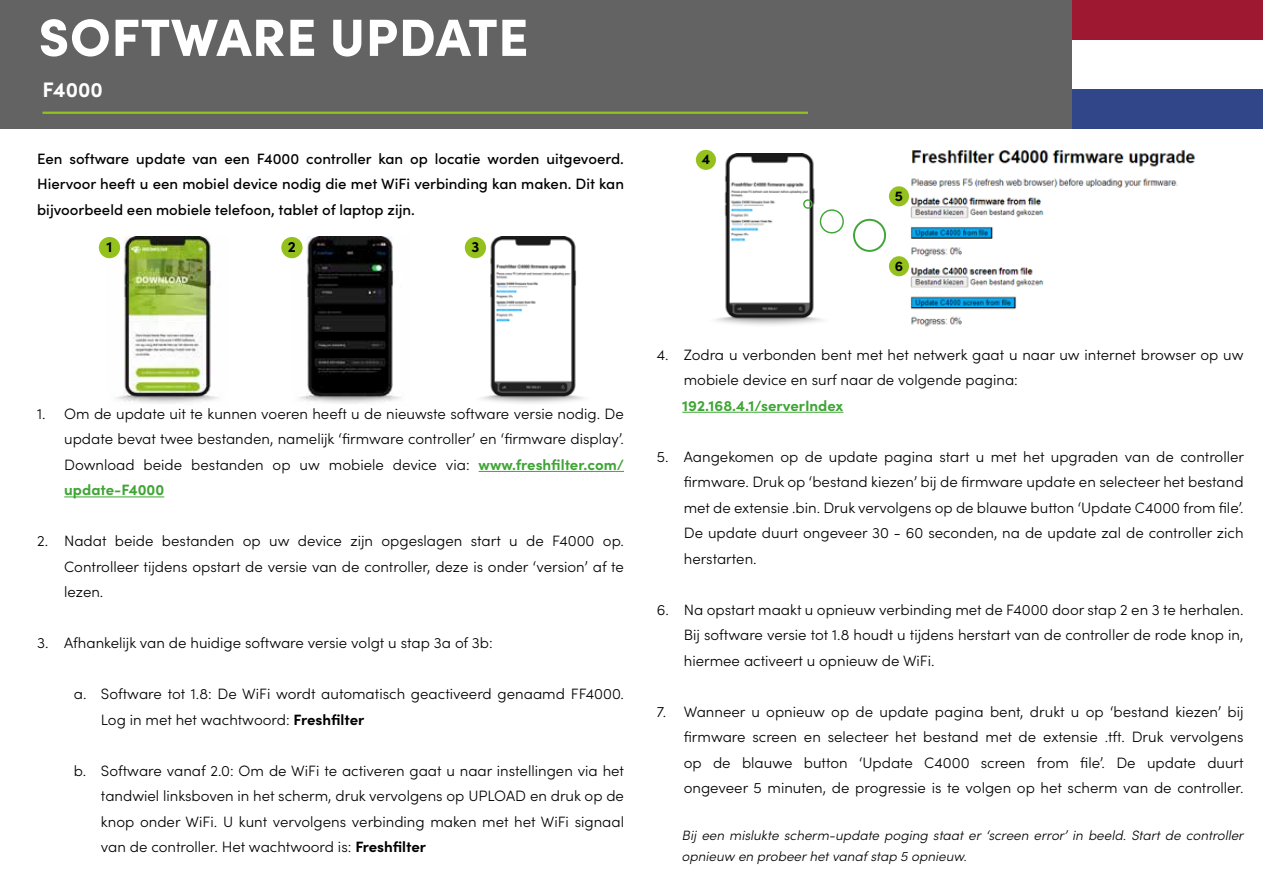
<style>
.page{position:relative;width:1263px;height:893px;background:#fff}
.page>*{position:absolute;margin:0;border:0;box-sizing:border-box;transform-origin:0 0}
.t1{font:900 52.5px "Sofia Pro";letter-spacing:.01em;color:#fff}
.t2{font:700 21px "Sofia Pro";color:#fff}
.t3{font:300 15px/25.5px "Sofia Pro";color:#000;text-align:justify}
.t4{font:500 15px/25.5px "Sofia Pro";color:#000;text-align:justify}
.t5{font:700 15px "Sofia Pro";color:#3fa535}
.t6{font:700 15px "Sofia Pro";color:#000}
.t7{font:700 14.1px "Sofia Pro";color:#000}
.t8{font:italic 300 13.5px/21px "Sofia Pro";color:#000}
.s1{font-weight:700;color:#3fa535}
.s2{font-weight:700}
</style>
<div class="page">
<div style="left:0;top:0;width:1263px;height:128px;background:#646363"></div>
<hr style="left:43px;top:112px;width:765px;height:2px;background:#95c11f">
<hr style="left:682px;top:412px;width:161px;height:1px;background:#3fa535">
<hr style="left:479px;top:471px;width:145px;height:1px;background:#3fa535">
<hr style="left:64px;top:497px;width:100px;height:1px;background:#3fa535">
<img style="left:108px;top:237px;width:111px;height:167px">
<img style="left:474px;top:237px;width:110px;height:166px">
<div style="left:99px;top:237px;width:21px;height:21px;background:#95c11f;border-radius:50%"></div>
<div style="left:465px;top:237px;width:21px;height:21px;background:#95c11f;border-radius:50%"></div>
<img style="left:290px;top:237px;width:111px;height:167px">
<div style="left:281px;top:237px;width:22px;height:21px;background:#95c11f;border-radius:50%"></div>
<img style="left:709px;top:153px;width:123px;height:172px">
<div style="left:803px;top:199px;width:10px;height:10px;border:1px solid #3fa535;border-radius:50%"></div>
<div style="left:820px;top:209px;width:24px;height:24px;border:1px solid #3fa535;border-radius:50%"></div>
<img style="left:910px;top:150px;width:286px;height:177px">
<div style="left:853px;top:219px;width:33px;height:33px;border:2px solid #3fa535;border-radius:50%"></div>
<div style="left:889px;top:186px;width:20px;height:20px;background:#95c11f;border-radius:50%"></div>
<div style="left:889px;top:256px;width:20px;height:20px;background:#95c11f;border-radius:50%"></div>
<div style="left:1073px;top:0;width:190px;height:128px;background:#314589"></div>
<div style="left:1073px;top:0;width:190px;height:88px;background:#fff"></div>
<div style="left:1073px;top:0;width:190px;height:40px;background:#9f1831"></div>
<div style="left:696px;top:150px;width:20px;height:20px;background:#95c11f;border-radius:50%"></div>
<h1 class="t1" style="left:39px;top:-4px;width:492px">SOFTWARE UPDATE</h1>
<h2 class="t2" style="left:43px;top:73px;width:62px">F4000</h2>
<p class="t4" style="left:37px;top:145px;width:588px">Een software update van een F4000 controller kan op locatie worden uitgevoerd.<br>Hiervoor heeft u een mobiel device nodig die met WiFi verbinding kan maken. Dit kan bijvoorbeeld een mobiele telefoon, tablet of laptop zijn.</p>
<p class="t6" style="left:107px;top:236px;width:7px">1</p>
<p class="t6" style="left:288px;top:236px;width:10px">2</p>
<p class="t6" style="left:471px;top:236px;width:9px">3</p>
<p class="t3" style="left:64px;top:400px;width:561px;text-indent:-27px">1. Om de update uit te kunnen voeren heeft u de nieuwste software versie nodig. De update bevat twee bestanden, namelijk ‘firmware controller’ en ‘firmware display’.<br>Download beide bestanden op uw mobiele device via: <span class="s1">www.freshfilter.com/ update-F4000</span></p>
<p class="t3" style="left:64px;top:528px;width:561px;text-indent:-27px">2. Nadat beide bestanden op uw device zijn opgeslagen start u de F4000 op.<br>Controlleer tijdens opstart de versie van de controller, deze is onder ‘version’ af te lezen.</p>
<p class="t3" style="left:37px;top:630px;width:457px">3. Afhankelijk van de huidige software versie volgt u stap 3a of 3b:</p>
<p class="t3" style="left:101px;top:681px;width:525px;text-indent:-27px">a. Software tot 1.8: De WiFi wordt automatisch geactiveerd genaamd FF4000.<br>Log in met het wachtwoord: <span class="s2">Freshfilter</span></p>
<p class="t3" style="left:101px;top:757px;width:525px;text-indent:-27px">b. Software vanaf 2.0: Om de WiFi te activeren gaat u naar instellingen via het tandwiel linksboven in het scherm, druk vervolgens op UPLOAD en druk op de knop onder WiFi. U kunt vervolgens verbinding maken met het WiFi signaal van de controller. Het wachtwoord is: <span class="s2">Freshfilter</span></p>
<p class="t7" style="left:702px;top:149px;width:10px">4</p>
<p class="t7" style="left:895px;top:185px;width:10px">5</p>
<p class="t7" style="left:895px;top:255px;width:10px">6</p>
<p class="t3" style="left:684px;top:341px;width:561px;text-indent:-27px">4. Zodra u verbonden bent met het netwerk gaat u naar uw internet browser op uw mobiele device en surf naar de volgende pagina:</p>
<p class="t5" style="left:682px;top:394px;width:163px">192.168.4.1/serverIndex</p>
<p class="t3" style="left:684px;top:443px;width:562px;text-indent:-27px">5. Aangekomen op de update pagina start u met het upgraden van de controller firmware. Druk op ‘bestand kiezen’ bij de firmware update en selecteer het bestand met de extensie .bin. Druk vervolgens op de blauwe button ‘Update C4000 from file’.<br>De update duurt ongeveer 30 - 60 seconden, na de update zal de controller zich herstarten.</p>
<p class="t3" style="left:684px;top:596px;width:561px;text-indent:-27px">6. Na opstart maakt u opnieuw verbinding met de F4000 door stap 2 en 3 te herhalen.<br>Bij software versie tot 1.8 houdt u tijdens herstart van de controller de rode knop in, hiermee activeert u opnieuw de WiFi.</p>
<p class="t3" style="left:684px;top:698px;width:561px;text-indent:-27px">7. Wanneer u opnieuw op de update pagina bent, drukt u op ‘bestand kiezen’ bij firmware screen en selecteer het bestand met de extensie .tft. Druk vervolgens op de blauwe button ‘Update C4000 screen from file’. De update duurt ongeveer 5 minuten, de progressie is te volgen op het scherm van de controller.</p>
<p class="t8" style="left:682px;top:824px;width:563px">Bij een mislukte scherm-update poging staat er ‘screen error’ in beeld. Start de controller opnieuw en probeer het vanaf stap 5 opnieuw.</p>
</div>
